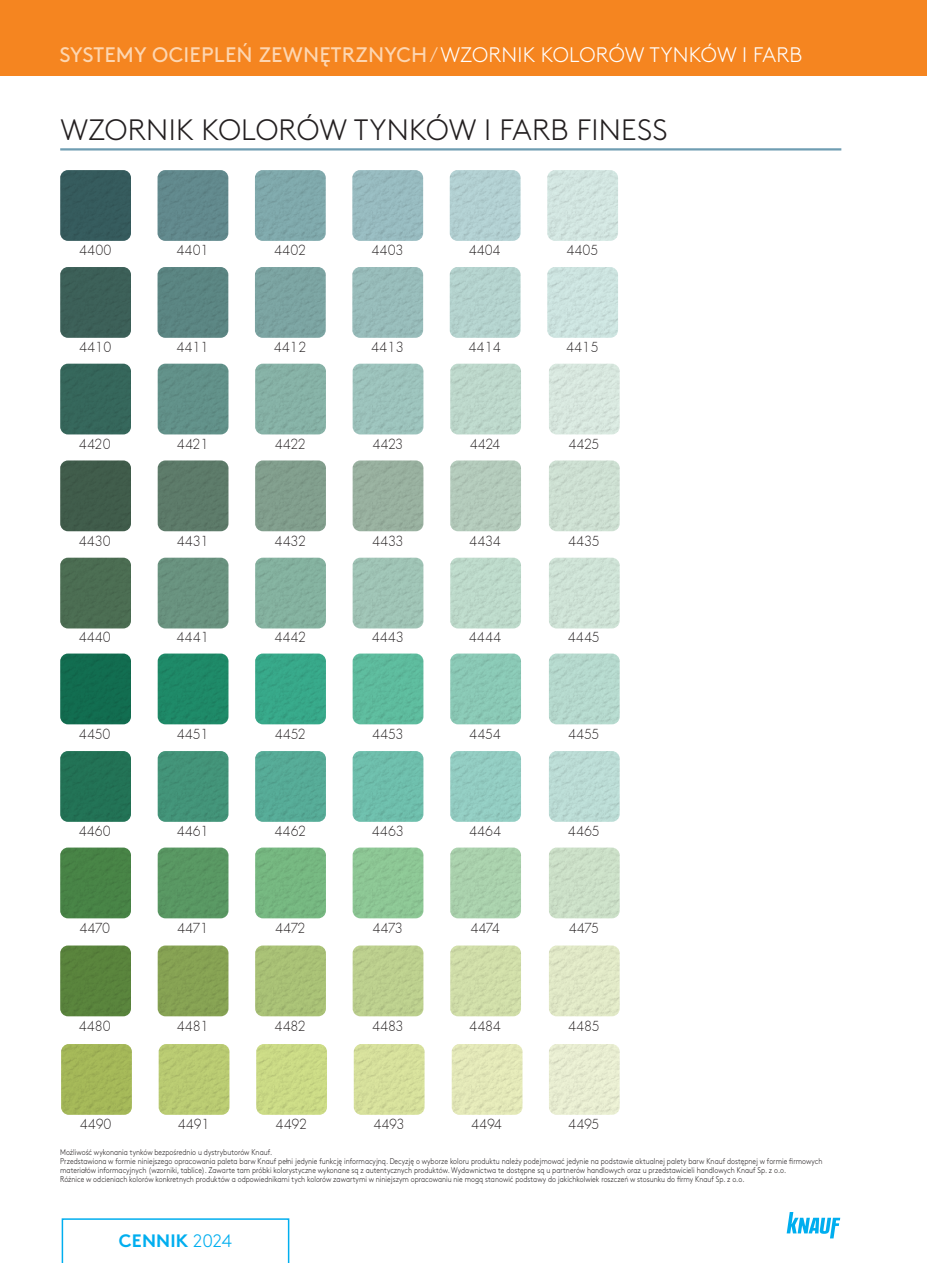
<style>
.page{position:relative;width:927px;height:1263px;background:#fff}
.page>*{position:absolute;margin:0;border:0;box-sizing:border-box;transform-origin:0 0}
.NAZWA_SYSTEMU{font:300 29.55px "Brown Pro";letter-spacing:.01em;color:#231f20}
.PAGINACJA{font:21px "Brown Pro";letter-spacing:.01em;color:#fdd6b1}
.t1{font:700 18px "Brown Pro";letter-spacing:.01em;color:#00aeef}
.Futura_Book_8{font:300 13.5px "Futura";letter-spacing:.01em;color:#231f20;scale:.95 1}
.WYROWNANIE2{font:300 8.25px "Brown Pro";color:#231f20;scale:.85 1}
.s1{font-weight:300}
.s2{font-weight:300;color:#fff}
</style>
<div class="page">
<svg style="left:62px;top:1218px;width:227px;height:45px"></svg>
<svg style="left:787px;top:1212px;width:53px;height:26px"></svg>
<div style="left:0;top:0;width:927px;height:75px;background:#f58520"></div>
<hr style="left:60px;top:148px;width:781px;height:3px;background:#6f9db2">
<img style="left:61px;top:1044px;width:71px;height:71px">
<img style="left:159px;top:1044px;width:70px;height:71px">
<img style="left:256px;top:1044px;width:71px;height:71px">
<img style="left:354px;top:1044px;width:71px;height:71px">
<img style="left:452px;top:1044px;width:70px;height:71px">
<img style="left:549px;top:1044px;width:71px;height:71px">
<div style="left:60px;top:364px;width:71px;height:70px;background:#35665b"></div>
<div style="left:60px;top:751px;width:71px;height:71px;background:#227255"></div>
<div style="left:60px;top:558px;width:71px;height:70px;background:#4b6d52"></div>
<div style="left:60px;top:945px;width:71px;height:71px;background:#59833c"></div>
<div style="left:60px;top:460px;width:71px;height:71px;background:#405c4a"></div>
<div style="left:60px;top:847px;width:71px;height:71px;background:#488346"></div>
<div style="left:60px;top:653px;width:71px;height:71px;background:#126c4f"></div>
<div style="left:158px;top:364px;width:70px;height:70px;background:#619089"></div>
<div style="left:158px;top:751px;width:70px;height:71px;background:#439379"></div>
<div style="left:158px;top:558px;width:70px;height:70px;background:#69927f"></div>
<img style="left:158px;top:945px;width:70px;height:71px">
<div style="left:158px;top:460px;width:70px;height:71px;background:#5d7a69"></div>
<div style="left:158px;top:847px;width:70px;height:71px;background:#599762"></div>
<div style="left:158px;top:653px;width:70px;height:71px;background:#1e8967"></div>
<img style="left:255px;top:364px;width:71px;height:70px">
<img style="left:255px;top:751px;width:71px;height:71px">
<img style="left:255px;top:558px;width:71px;height:70px">
<img style="left:255px;top:945px;width:71px;height:71px">
<img style="left:255px;top:460px;width:71px;height:71px">
<img style="left:255px;top:847px;width:71px;height:71px">
<img style="left:255px;top:653px;width:71px;height:71px">
<img style="left:353px;top:364px;width:70px;height:70px">
<img style="left:353px;top:751px;width:70px;height:71px">
<img style="left:353px;top:558px;width:70px;height:70px">
<img style="left:353px;top:945px;width:70px;height:71px">
<img style="left:353px;top:460px;width:70px;height:71px">
<img style="left:353px;top:847px;width:70px;height:71px">
<img style="left:353px;top:653px;width:70px;height:71px">
<img style="left:450px;top:364px;width:71px;height:70px">
<img style="left:450px;top:751px;width:71px;height:71px">
<img style="left:450px;top:558px;width:71px;height:70px">
<img style="left:450px;top:945px;width:71px;height:71px">
<img style="left:450px;top:460px;width:71px;height:71px">
<img style="left:450px;top:847px;width:71px;height:71px">
<img style="left:450px;top:653px;width:71px;height:71px">
<img style="left:549px;top:364px;width:71px;height:70px">
<img style="left:549px;top:751px;width:71px;height:71px">
<img style="left:549px;top:558px;width:71px;height:70px">
<img style="left:549px;top:945px;width:71px;height:71px">
<img style="left:549px;top:460px;width:71px;height:71px">
<img style="left:549px;top:847px;width:71px;height:71px">
<img style="left:549px;top:653px;width:71px;height:71px">
<div style="left:60px;top:170px;width:71px;height:71px;background:#355b5d"></div>
<div style="left:60px;top:267px;width:71px;height:71px;background:#3c6058"></div>
<div style="left:158px;top:170px;width:70px;height:71px;background:#61898d"></div>
<div style="left:158px;top:267px;width:70px;height:71px;background:#5b8582"></div>
<img style="left:255px;top:170px;width:71px;height:71px">
<img style="left:255px;top:267px;width:71px;height:71px">
<img style="left:352px;top:170px;width:71px;height:71px">
<img style="left:352px;top:267px;width:71px;height:71px">
<img style="left:450px;top:170px;width:71px;height:71px">
<img style="left:450px;top:267px;width:71px;height:71px">
<img style="left:547px;top:170px;width:71px;height:71px">
<img style="left:547px;top:267px;width:71px;height:71px">
<p class="PAGINACJA" style="left:60px;top:39px;width:744px">SYSTEMY OCIEPLEŃ ZEWNĘTRZNYCH<span class="s1">/</span><span class="s2">WZORNIK KOLORÓW TYNKÓW I FARB</span></p>
<p class="NAZWA_SYSTEMU" style="left:60px;top:108px;width:609px">WZORNIK KOLORÓW TYNKÓW I FARB FINESS</p>
<p class="Futura_Book_8" style="left:80px;top:241px;width:35px">4400</p>
<p class="Futura_Book_8" style="left:177px;top:241px;width:35px">4401</p>
<p class="Futura_Book_8" style="left:275px;top:241px;width:35px">4402</p>
<p class="Futura_Book_8" style="left:372px;top:241px;width:35px">4403</p>
<p class="Futura_Book_8" style="left:469px;top:241px;width:35px">4404</p>
<p class="Futura_Book_8" style="left:567px;top:241px;width:35px">4405</p>
<p class="Futura_Book_8" style="left:79px;top:338px;width:35px">4410</p>
<p class="Futura_Book_8" style="left:177px;top:338px;width:35px">4411</p>
<p class="Futura_Book_8" style="left:274px;top:338px;width:35px">4412</p>
<p class="Futura_Book_8" style="left:371px;top:338px;width:35px">4413</p>
<p class="Futura_Book_8" style="left:469px;top:338px;width:35px">4414</p>
<p class="Futura_Book_8" style="left:566px;top:338px;width:35px">4415</p>
<p class="Futura_Book_8" style="left:79px;top:435px;width:35px">4420</p>
<p class="Futura_Book_8" style="left:177px;top:435px;width:35px">4421</p>
<p class="Futura_Book_8" style="left:275px;top:435px;width:34px">4422</p>
<p class="Futura_Book_8" style="left:373px;top:435px;width:34px">4423</p>
<p class="Futura_Book_8" style="left:470px;top:435px;width:33px">4424</p>
<p class="Futura_Book_8" style="left:569px;top:435px;width:34px">4425</p>
<p class="Futura_Book_8" style="left:79px;top:532px;width:35px">4430</p>
<p class="Futura_Book_8" style="left:177px;top:532px;width:35px">4431</p>
<p class="Futura_Book_8" style="left:275px;top:532px;width:34px">4432</p>
<p class="Futura_Book_8" style="left:372px;top:532px;width:34px">4433</p>
<p class="Futura_Book_8" style="left:470px;top:532px;width:35px">4434</p>
<p class="Futura_Book_8" style="left:568px;top:532px;width:34px">4435</p>
<p class="Futura_Book_8" style="left:79px;top:628px;width:35px">4440</p>
<p class="Futura_Book_8" style="left:177px;top:628px;width:35px">4441</p>
<p class="Futura_Book_8" style="left:275px;top:628px;width:35px">4442</p>
<p class="Futura_Book_8" style="left:372px;top:628px;width:35px">4443</p>
<p class="Futura_Book_8" style="left:469px;top:628px;width:35px">4444</p>
<p class="Futura_Book_8" style="left:568px;top:628px;width:35px">4445</p>
<p class="Futura_Book_8" style="left:79px;top:725px;width:34px">4450</p>
<p class="Futura_Book_8" style="left:177px;top:725px;width:35px">4451</p>
<p class="Futura_Book_8" style="left:275px;top:725px;width:34px">4452</p>
<p class="Futura_Book_8" style="left:372px;top:725px;width:34px">4453</p>
<p class="Futura_Book_8" style="left:470px;top:725px;width:35px">4454</p>
<p class="Futura_Book_8" style="left:568px;top:725px;width:34px">4455</p>
<p class="Futura_Book_8" style="left:79px;top:822px;width:35px">4460</p>
<p class="Futura_Book_8" style="left:177px;top:822px;width:35px">4461</p>
<p class="Futura_Book_8" style="left:275px;top:822px;width:34px">4462</p>
<p class="Futura_Book_8" style="left:372px;top:822px;width:35px">4463</p>
<p class="Futura_Book_8" style="left:469px;top:822px;width:35px">4464</p>
<p class="Futura_Book_8" style="left:568px;top:822px;width:35px">4465</p>
<p class="Futura_Book_8" style="left:80px;top:919px;width:33px">4470</p>
<p class="Futura_Book_8" style="left:177px;top:919px;width:34px">4471</p>
<p class="Futura_Book_8" style="left:275px;top:919px;width:33px">4472</p>
<p class="Futura_Book_8" style="left:373px;top:919px;width:33px">4473</p>
<p class="Futura_Book_8" style="left:471px;top:919px;width:32px">4474</p>
<p class="Futura_Book_8" style="left:569px;top:919px;width:33px">4475</p>
<p class="Futura_Book_8" style="left:79px;top:1017px;width:35px">4480</p>
<p class="Futura_Book_8" style="left:177px;top:1017px;width:35px">4481</p>
<p class="Futura_Book_8" style="left:275px;top:1017px;width:34px">4482</p>
<p class="Futura_Book_8" style="left:372px;top:1017px;width:34px">4483</p>
<p class="Futura_Book_8" style="left:470px;top:1017px;width:35px">4484</p>
<p class="Futura_Book_8" style="left:568px;top:1017px;width:34px">4485</p>
<p class="Futura_Book_8" style="left:80px;top:1115px;width:34px">4490</p>
<p class="Futura_Book_8" style="left:178px;top:1115px;width:35px">4491</p>
<p class="Futura_Book_8" style="left:276px;top:1115px;width:34px">4492</p>
<p class="Futura_Book_8" style="left:374px;top:1115px;width:34px">4493</p>
<p class="Futura_Book_8" style="left:472px;top:1115px;width:34px">4494</p>
<p class="Futura_Book_8" style="left:569px;top:1115px;width:34px">4495</p>
<p class="WYROWNANIE2" style="left:60px;top:1146px;width:251px">Możliwość wykonania tynków bezpośrednio u dystrybutorów Knauf.</p>
<p class="WYROWNANIE2" style="left:60px;top:1155px;width:898px">Przedstawiona w formie niniejszego opracowania paleta barw Knauf pełni jedynie funkcję informacyjną. Decyzję o wyborze koloru produktu należy podejmować jedynie na podstawie aktualnej palety barw Knauf dostępnej w formie firmowych</p>
<p class="WYROWNANIE2" style="left:60px;top:1164px;width:856px">materiałów informacyjnych (wzorniki, tablice). Zawarte tam próbki kolorystyczne wykonane są z autentycznych produktów. Wydawnictwa te dostępne są u partnerów handlowych oraz u przedstawicieli handlowych Knauf Sp. z o.o.</p>
<p class="WYROWNANIE2" style="left:60px;top:1173px;width:806px">Różnice w odcieniach kolorów konkretnych produktów a odpowiednikami tych kolorów zawartymi w niniejszym opracowaniu nie mogą stanowić podstawy do jakichkolwiek roszczeń w stosunku do firmy Knauf Sp. z o.o.</p>
<h3 class="t1" style="left:119px;top:1226px;width:115px">CENNIK <span class="s1">2024</span></h3>
</div>
